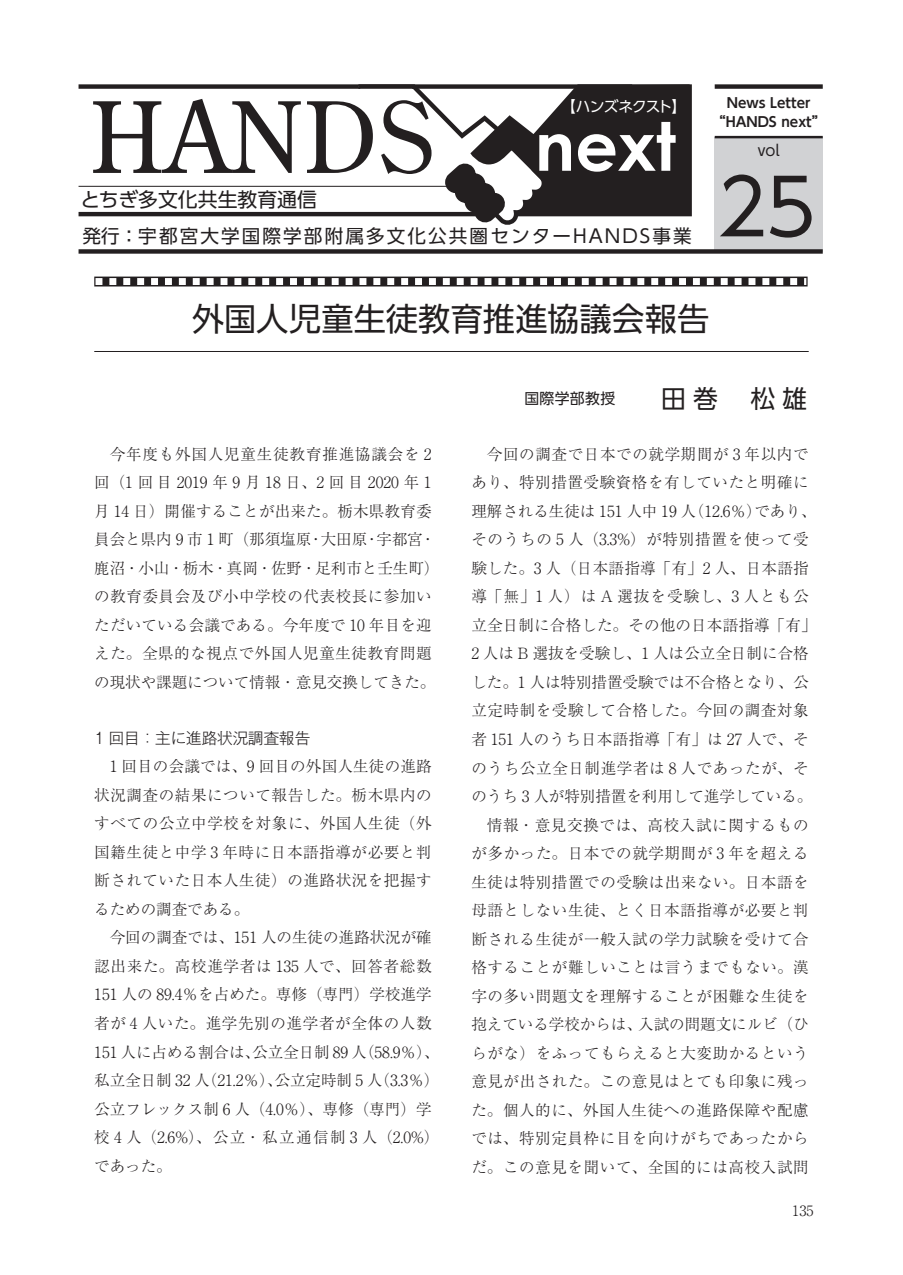
<style>
.page{position:relative;width:903px;height:1275px;background:#fff}
.page>*{position:absolute;margin:0;border:0;box-sizing:border-box;transform-origin:0 0}
.t1{font:76.83px "UD Shin Go Pro";color:#231f20}
.t2{font:700 67.2px "Century Gothic";color:#fff}
.t3{font:32.2px "UD Shin Go Pro";color:#231f20}
.t4{font:24.85px "UD Shin Go Pro";color:#231f20}
.t5{font:19.78px "UD Shin Go Pro";color:#231f20}
.t6{font:18.55px "UD Shin Go Pro";letter-spacing:.115em;color:#231f20}
.t7{font:300 15.58px/28.5px "Ryumin Pr 6 N";letter-spacing:.04em;color:#231f20;text-align:justify}
.t8{font:300 15.58px/28.5px "Ryumin Pr 6 N";letter-spacing:.005em;color:#231f20}
.t9{font:300 15.58px/28.5px "Ryumin Pr 6 N";letter-spacing:.015em;color:#231f20;text-align:center}
.t10{font:300 15.58px "Gothic MB101 Pr 6 N";color:#231f20}
.t11{font:14.88px "UD Shin Go Pro";letter-spacing:.015em;color:#231f20}
.t12{font:14.7px "UD Shin Go Pro";letter-spacing:-.06em;color:#fff}
.t13{font:300 14.17px "Ryumin Pro";color:#231f20}
.t14{font:700 13.65px/19.8px "UD Shin Go Pro De";color:#231f20;text-align:center}
</style>
<div class="page">
<div style="left:715px;top:137px;width:108px;height:114px;background:#d1d2d4"></div>
<div style="left:79px;top:84px;width:611px;height:5px;background:#231f20"></div>
<svg style="left:93px;top:99px;width:208px;height:74px"></svg>
<svg style="left:307px;top:84px;width:385px;height:141px"></svg>
<div style="left:715px;top:84px;width:108px;height:5px;background:#231f20"></div>
<hr style="left:715px;top:136px;width:108px;height:2px;background:#231f20">
<div style="left:79px;top:249px;width:744px;height:5px;background:#231f20"></div>
<hr style="left:79px;top:212px;width:403px;height:4px;background:#231f20">
<hr style="left:79px;top:186px;width:371px;height:1px;background:#231f20">
<hr style="left:94px;top:351px;width:715px;height:1px;background:#231f20">
<div style="left:94px;top:277px;width:713px;height:9px;background:#231f20"></div>
<svg style="left:95px;top:278px;width:711px;height:7px"></svg>
<p class="t12" style="left:561px;top:95px;width:127px">【ハンズネクスト】</p>
<p class="t5" style="left:80px;top:183px;width:238px">とちぎ多文化共生教育通信</p>
<h2 class="t2" style="left:535px;top:95px;width:143px">next</h2>
<p class="t6" style="left:82px;top:221px;width:611px">発行：宇都宮大学国際学部附属多文化公共圏センターHANDS事業</p>
<p class="t14" style="left:712px;top:92px;width:115px">News Letter “HANDS next”</p>
<p class="t11" style="left:758px;top:139px;width:23px">vol</p>
<h1 class="t1" style="left:716px;top:145px;width:101px">25</h1>
<h3 class="t3" style="left:192px;top:293px;width:519px">外国人児童生徒教育推進協議会報告</h3>
<p class="t9" style="left:94px;top:439px;width:347px">今年度も外国人児童生徒教育推進協議会を 2<br>回（1回目2019年9月18日、2回目2020年1月 14 日）開催することが出来た。栃木県教育委員会と県内 9 市 1 町（那須塩原・大田原・宇都宮・鹿沼・小山・栃木・真岡・佐野・足利市と壬生町）の教育委員会及び小中学校の代表校長に参加いただいている会議である。今年度で 10 年目を迎えた。全県的な視点で外国人児童生徒教育問題の現状や課題について情報・意見交換してきた。</p>
<p class="t10" style="left:94px;top:725px;width:218px">1 回目：主に進路状況調査報告</p>
<p class="t7" style="left:94px;top:751px;width:339px;text-indent:16px">1 回目の会議では、9 回目の外国人生徒の進路状況調査の結果について報告した。栃木県内のすべての公立中学校を対象に、外国人生徒（外国籍生徒と中学 3 年時に日本語指導が必要と判断されていた日本人生徒）の進路状況を把握するための調査である。</p>
<p class="t8" style="left:94px;top:922px;width:347px;text-indent:16px">今回の調査では、151 人の生徒の進路状況が確認出来た。高校進学者は 135 人で、回答者総数<br>151 人の 89.4％を占めた。専修（専門）学校進学者が 4 人いた。進学先別の進学者が全体の人数<br>151 人に占める割合は、公立全日制 89 人（58.9％）、私立全日制 32 人（21.2％）、公立定時制 5 人（3.3％）公立フレックス制 6 人（4.0％）、専修（専門）学校 4 人（2.6%）、公立・私立通信制 3 人（2.0%）であった。</p>
<p class="t11" style="left:524px;top:386px;width:92px">国際学部教授</p>
<h3 class="t4" style="left:661px;top:378px;width:148px">田巻　松雄</h3>
<p class="t7" style="left:471px;top:439px;width:347px;text-align:center">今回の調査で日本での就学期間が 3 年以内で<br>あり、特別措置受験資格を有していたと明確に理解される生徒は 151 人中 19 人（12.6％）であり、そのうちの 5 人（3.3%）が特別措置を使って受験した。3 人（日本語指導「有」2 人、日本語指導「無」1 人）は A 選抜を受験し、3 人とも公立全日制に合格した。その他の日本語指導「有」<br>2 人は B 選抜を受験し、1 人は公立全日制に合格した。1 人は特別措置受験では不合格となり、公立定時制を受験して合格した。今回の調査対象者 151 人のうち日本語指導「有」は 27 人で、そのうち公立全日制進学者は 8 人であったが、そのうち 3 人が特別措置を利用して進学している。情報・意見交換では、高校入試に関するもの<br>が多かった。日本での就学期間が 3 年を超える生徒は特別措置での受験は出来ない。日本語を母語としない生徒、とく日本語指導が必要と判断される生徒が一般入試の学力試験を受けて合格することが難しいことは言うまでもない。漢字の多い問題文を理解することが困難な生徒を抱えている学校からは、入試の問題文にルビ（ひらがな）をふってもらえると大変助かるという意見が出された。この意見はとても印象に残った。個人的に、外国人生徒への進路保障や配慮では、特別定員枠に目を向けがちであったからだ。この意見を聞いて、全国的には高校入試問</p>
<p class="t13" style="left:792px;top:1199px;width:23px">135</p>
</div>
